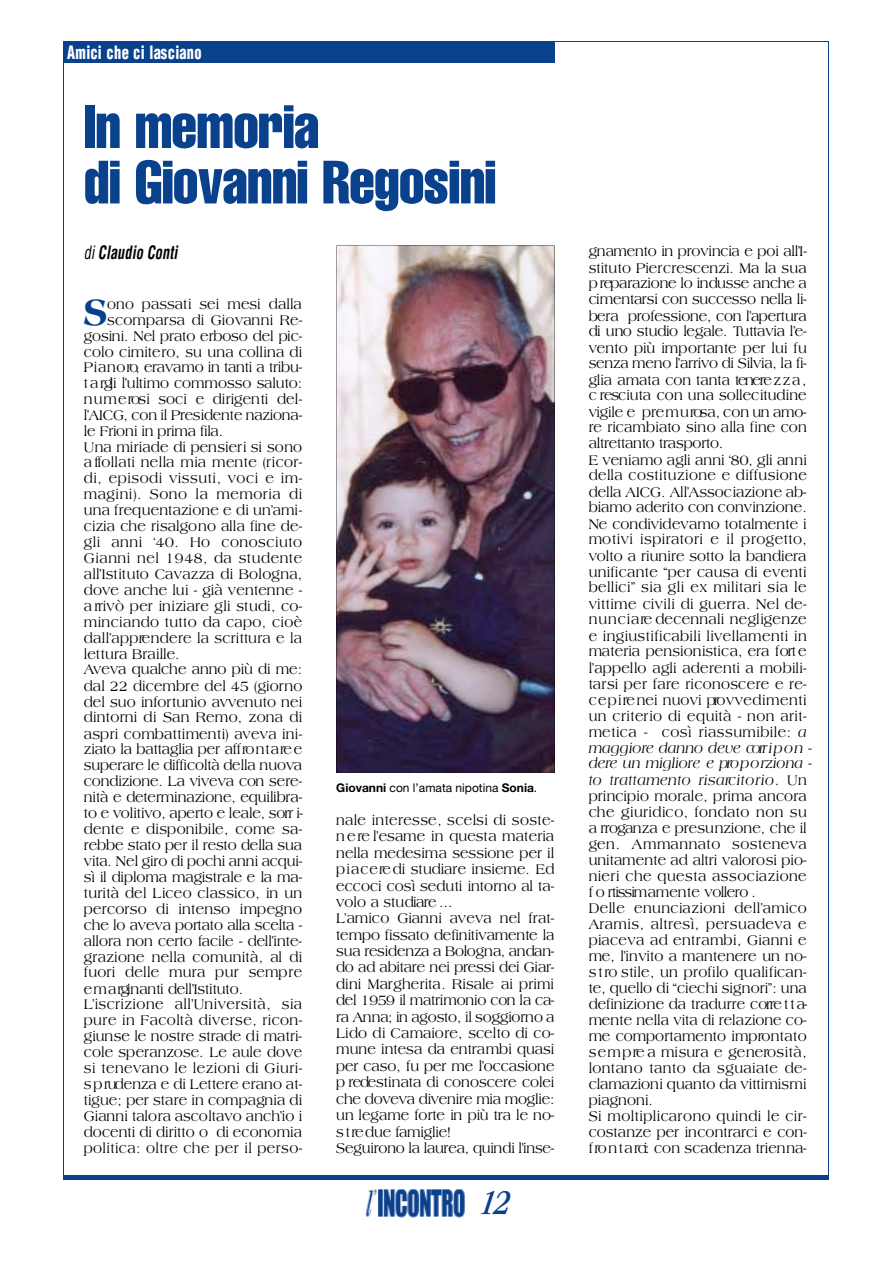
<style>
.page{position:relative;width:893px;height:1276px;background:#fff}
.page>*{position:absolute;margin:0;border:0;box-sizing:border-box;transform-origin:0 0}
.t1{font:extra-condensed 60px/55.5px "Helvetica";letter-spacing:-.01em;color:#0a418d}
.t2{font:800 39px "Americana";color:#0a418d;scale:.9 1}
.t3{font:italic condensed 36px "Garamond";color:#0a418d}
.t4{font:900 condensed 18px "Helvetica";letter-spacing:.025em;color:#fff;scale:.8 1}
.t5{font:italic 700 condensed 18px "Helvetica";color:#000;scale:.8 1}
.t6{font:15px/16px "Americana";color:#000;scale:.9 1}
.t7{font:15px "Americana";letter-spacing:.025em;color:#000;scale:.9 1}
.t8{font:15px "Americana";letter-spacing:.02em;color:#000;scale:.9 1}
.t9{font:15px "Americana";letter-spacing:.04em;color:#000;scale:.9 1}
.t10{font:15px "Americana";letter-spacing:.035em;color:#000;scale:.9 1}
.t11{font:15px "Americana";letter-spacing:.03em;color:#000;scale:.9 1}
.t12{font:15px "Americana";letter-spacing:-.02em;color:#000;scale:.9 1}
.t13{font:12px "Helvetica Neue";color:#000}
.s1{font-weight:400}
.s2{font-size:14.85px}
.s3{font-weight:700}
.s4{font-style:italic}
</style>
<div class="page">
<div style="left:63px;top:42px;width:491px;height:21px;background:#0a418d"></div>
<hr style="left:63px;top:41px;width:765px;height:1px;background:#0a418d">
<hr style="left:828px;top:42px;width:1px;height:1135px;background:#0a418d">
<hr style="left:63px;top:1175px;width:765px;height:4px;background:#0a418d">
<hr style="left:63px;top:42px;width:1px;height:1135px;background:#0a418d">
<img style="left:365px;top:1189px;width:100px;height:29px">
<img style="left:336px;top:246px;width:218px;height:527px">
<p class="t4" style="left:67px;top:45px;width:169px">Amici che ci lasciano</p>
<h1 class="t1" style="left:84px;top:103px;width:414px">In memoria<br>di Giovanni Regosini</h1>
<p class="t5" style="left:84px;top:245px;width:118px"><span class="s1">di</span> Claudio Conti</p>
<h2 class="t2" style="left:83px;top:296px;width:28px">S</h2>
<p class="t6" style="left:107px;top:297px;width:218px"><span class="s2">ono</span> passati sei mesi dalla</p>
<p class="t6" style="left:107px;top:313px;width:218px">scomparsa di Giovanni Re-</p>
<p class="t6" style="left:84px;top:329px;width:244px">gosini. Nel prato erboso del pic-</p>
<p class="t6" style="left:84px;top:344px;width:244px">colo cimitero, su una collina di</p>
<p class="t12" style="left:84px;top:361px;width:244px">P ia n o ro, eravamo in tanti a tribu-</p>
<p class="t6" style="left:84px;top:376px;width:244px">t a rgli l’ultimo commosso saluto:</p>
<p class="t6" style="left:84px;top:392px;width:244px">n u m e rosi soci e dirigenti del-</p>
<p class="t6" style="left:84px;top:408px;width:244px">l’AICG, con il Presidente naziona-</p>
<p class="t12" style="left:84px;top:425px;width:156px">le Frioni in prima fila.</p>
<p class="t6" style="left:84px;top:439px;width:244px">Una miriade di pensieri si sono</p>
<p class="t7" style="left:84px;top:456px;width:244px">a ffollati nella mia mente (ricor-</p>
<p class="t9" style="left:84px;top:472px;width:244px">di, episodi vissuti, voci e im-</p>
<p class="t9" style="left:84px;top:488px;width:244px">magini). Sono la memoria di</p>
<p class="t8" style="left:84px;top:504px;width:244px">una frequentazione e di un’ami-</p>
<p class="t6" style="left:84px;top:519px;width:244px">cizia che risalgono alla fine de-</p>
<p class="t9" style="left:84px;top:536px;width:244px">gli anni ‘40. Ho conosciuto</p>
<p class="t9" style="left:84px;top:552px;width:244px">Gianni nel 1948, da studente</p>
<p class="t8" style="left:84px;top:568px;width:244px">all’Istituto Cavazza di Bologna,</p>
<p class="t6" style="left:84px;top:583px;width:244px">dove anche lui - già ventenne -</p>
<p class="t6" style="left:84px;top:599px;width:244px">a rrivò per iniziare gli studi, co-</p>
<p class="t7" style="left:84px;top:616px;width:244px">minciando tutto da capo, cioè</p>
<p class="t6" style="left:84px;top:631px;width:244px">d a ll’a p p re n d e re la scrittura e la</p>
<p class="t6" style="left:84px;top:646px;width:108px">lettura Braille.</p>
<p class="t6" style="left:84px;top:662px;width:244px">Aveva qualche anno più di me:</p>
<p class="t6" style="left:84px;top:678px;width:244px">dal 22 dicembre del 45 (giorn o</p>
<p class="t6" style="left:84px;top:694px;width:244px">del suo infortunio avvenuto nei</p>
<p class="t8" style="left:84px;top:711px;width:244px">d in to rni di San Remo, zona di</p>
<p class="t7" style="left:84px;top:727px;width:244px">aspri combattimenti) aveva ini-</p>
<p class="t6" style="left:84px;top:742px;width:244px">ziato la battaglia per aff ro n t a ree</p>
<p class="t6" style="left:84px;top:758px;width:244px">s u p e ra re le difficoltà della nuova</p>
<p class="t6" style="left:84px;top:774px;width:244px">condizione. La viveva con sere-</p>
<p class="t6" style="left:84px;top:790px;width:244px">nità e determinazione, equilibra-</p>
<p class="t6" style="left:84px;top:806px;width:245px">to e volitivo, aperto e leale, sorr i-</p>
<p class="t7" style="left:84px;top:823px;width:244px">dente e disponibile, come sa-</p>
<p class="t6" style="left:84px;top:838px;width:244px">rebbe stato per il resto della sua</p>
<p class="t6" style="left:84px;top:854px;width:244px">vita. Nel giro di pochi anni acqui-</p>
<p class="t6" style="left:84px;top:870px;width:244px">sì il diploma magistrale e la ma-</p>
<p class="t8" style="left:84px;top:887px;width:244px">turità del Liceo classico, in un</p>
<p class="t7" style="left:84px;top:902px;width:244px">p e rcorso di intenso impegno</p>
<p class="t6" style="left:84px;top:918px;width:244px">che lo aveva portato alla scelta -</p>
<p class="t6" style="left:84px;top:933px;width:244px">allora non certo facile - dell’inte-</p>
<p class="t8" style="left:84px;top:950px;width:244px">grazione nella comunità, al di</p>
<p class="t7" style="left:84px;top:966px;width:244px">fuori delle mura pur sempre</p>
<p class="t6" style="left:84px;top:981px;width:178px">e m a rginanti dell’Istituto.</p>
<p class="t10" style="left:84px;top:998px;width:244px">L’iscrizione all’Università, sia</p>
<p class="t11" style="left:84px;top:1014px;width:244px">p u re in Facoltà diverse, ricon-</p>
<p class="t6" style="left:84px;top:1029px;width:244px">giunse le nostre strade di matri-</p>
<p class="t6" style="left:84px;top:1045px;width:244px">cole speranzose. Le aule dove</p>
<p class="t10" style="left:84px;top:1062px;width:244px">si tenevano le lezioni di Giuri-</p>
<p class="t6" style="left:84px;top:1077px;width:244px">s p rudenza e di Lettere erano at-</p>
<p class="t6" style="left:84px;top:1092px;width:244px">tigue; per stare in compagnia di</p>
<p class="t6" style="left:84px;top:1109px;width:244px">Gianni talora ascoltavo anch’io i</p>
<p class="t6" style="left:84px;top:1125px;width:244px">docenti di diritto o di economia</p>
<p class="t11" style="left:84px;top:1141px;width:244px">politica: oltre che per il perso-</p>
<p class="t13" style="left:336px;top:783px;width:203px"><span class="s3">Giovanni</span> con l’amata nipotina <span class="s3">Sonia</span>.</p>
<p class="t6" style="left:336px;top:813px;width:244px">nale interesse, scelsi di soste&shy;n e re l’esame in questa materia nella medesima sessione per il p i a c e re di studiare insieme. Ed eccoci così seduti intorno al ta&shy;volo a studiare …<br>L’amico Gianni aveva nel frat&shy;tempo fissato definitivamente la sua residenza a Bologna, andan&shy;do ad abitare nei pressi dei Giar&shy;dini Margherita. Risale ai primi del 1959 il matrimonio con la ca&shy;ra Anna; in agosto, il soggiorno a<br>Lido di Camaiore, scelto di co&shy;mune intesa da entrambi quasi per caso, fu per me l’occasione p redestinata di conoscere colei che doveva divenire mia moglie: un legame forte in più tra le no&shy;s t redue famiglie!<br>S e g u irono la laurea, quindi l’inse-</p>
<h3 class="t3" style="left:481px;top:1188px;width:31px">1 2</h3>
<p class="t6" style="left:589px;top:244px;width:250px">gnamento in provincia e poi all’I&shy;stituto Pierc rescenzi. Ma la sua p reparazione lo indusse anche a cimentarsi con successo nella li&shy;bera professione, con l’apertu ra di uno studio legale. Tuttavia l’e&shy;vento più importante per lui fu senza meno l’arrivo di Silvia, la fi&shy;glia amata con tanta tenere z z a , c resciuta con una sollecitudine vigile e pre m u rosa, con un amo&shy;re ricambiato sino alla fine con a ltrettanto trasporto .<br>E veniamo agli anni ‘80, gli anni della costituzione e diffu s io n e della AICG. All’Associazione ab&shy;biamo aderito con convinzione.<br>Ne condividevamo totalmente i motivi ispiratori e il pro g e tto , volto a riunire sotto la bandiera unificante “per causa di eventi bellici” sia gli ex militari sia le vittime civili di guerra. Nel de&shy;n u n c i a re decennali negligenze e ingiustificabili livellamenti in materia pensionistica, era fort e l’appello agli aderenti a mobili&shy;tarsi per fare riconoscere e re&shy;c e p i re nei nuovi pro v v e d im e n ti un criterio di equità - non arit&shy;metica - così riassumibile: <span class="s4">a m a g g io re danno deve corr i p o n - d e re un migliore e pro p o rz io n a - to trattamento risarc ito rio</span>. Un principio morale, prima ancora che giuridico, fondato non su a rroganza e presunzione, che il gen. Ammannato sosteneva unitamente ad altri valorosi pio&shy;nieri che questa associazione f o rtissimamente vollero .<br>Delle enunciazioni dell’amico<br>Aramis, altresì, persuadeva e piaceva ad entrambi, Gianni e me, l’invito a mantenere un no&shy;s t ro stile, un profilo qualifican&shy;te, quello di “ciechi signori”: una definizione da tradurre corre t t a&shy;mente nella vita di relazione co&shy;me comportamento impro n ta to s e m p re a misura e genero s ità , lontano tanto da sguaiate de&shy;clamazioni quanto da vittimismi p ia g n o n i.<br>Si moltiplicarono quindi le cir&shy;costanze per incontrarci e con&shy;f ro n t a rci: con scadenza trienna-</p>
</div>
